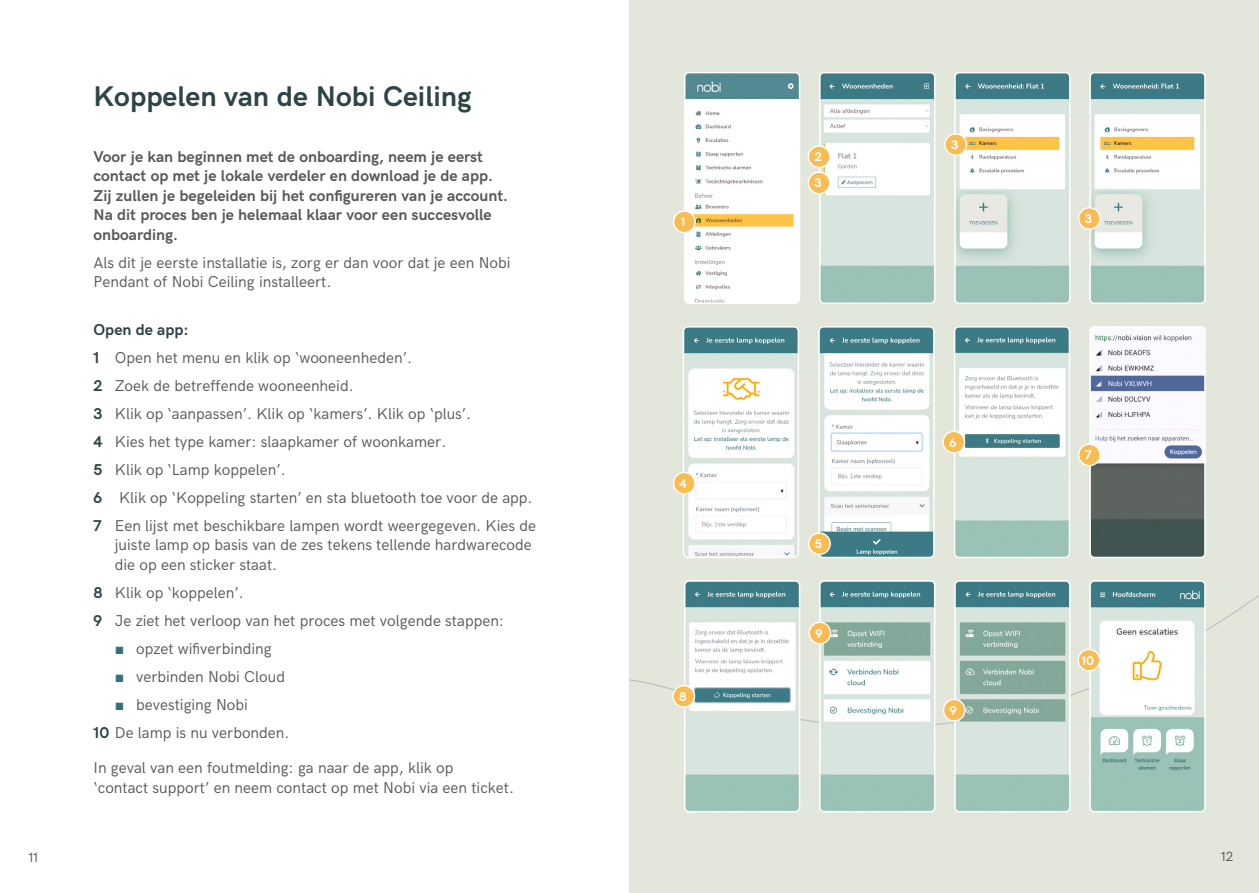
<style>
.page{position:relative;width:1259px;height:893px;background:#fff}
.page>*{position:absolute;margin:0;border:0;box-sizing:border-box;transform-origin:0 0}
.t1{font:700 28.5px "HK Grotesk";color:#2e4448}
.t2{font:15.75px/28px "HK Grotesk";color:#58595b}
.t3{font:700 15.75px/19.5px "HK Grotesk";color:#58595b}
.t4{font:13.5px "HK Grotesk";color:#58595b}
.t5{font:700 12.75px/26.1px "HK Grotesk";color:#fff}
.s1{font-weight:700;color:#2e4448}
.s2{font-family:"Arial";color:#35717a}
</style>
<div class="page">
<div style="left:629px;top:0;width:630px;height:893px;background:#e2e6db"></div>
<svg style="left:629px;top:544px;width:630px;height:269px"></svg>
<img style="left:687px;top:75px;width:110px;height:226px">
<div style="left:684px;top:72px;width:116px;height:232px;border:2px solid #fff;border-radius:4px"></div>
<img style="left:954px;top:329px;width:113px;height:228px">
<div style="left:954px;top:326px;width:116px;height:232px;border:2px solid #fff;border-radius:4px"></div>
<img style="left:683px;top:329px;width:113px;height:228px">
<div style="left:683px;top:326px;width:116px;height:232px;border:2px solid #fff;border-radius:4px"></div>
<img style="left:955px;top:583px;width:114px;height:229px">
<div style="left:954px;top:580px;width:116px;height:232px;border:2px solid #fff;border-radius:4px"></div>
<img style="left:684px;top:581px;width:115px;height:231px">
<div style="left:684px;top:580px;width:116px;height:232px;border:2px solid #fff;border-radius:4px"></div>
<img style="left:822px;top:75px;width:110px;height:226px">
<div style="left:819px;top:72px;width:116px;height:232px;border:2px solid #fff;border-radius:4px"></div>
<img style="left:1092px;top:329px;width:113px;height:228px">
<div style="left:1089px;top:326px;width:116px;height:232px;border:2px solid #fff;border-radius:4px"></div>
<img style="left:1092px;top:73px;width:113px;height:230px">
<div style="left:1089px;top:72px;width:116px;height:232px;border:2px solid #fff;border-radius:4px"></div>
<img style="left:957px;top:75px;width:110px;height:226px">
<div style="left:954px;top:72px;width:116px;height:232px;border:2px solid #fff;border-radius:4px"></div>
<img style="left:821px;top:329px;width:113px;height:228px">
<div style="left:818px;top:326px;width:116px;height:232px;border:2px solid #fff;border-radius:4px"></div>
<img style="left:1090px;top:581px;width:115px;height:231px">
<div style="left:1089px;top:580px;width:116px;height:232px;border:2px solid #fff;border-radius:4px"></div>
<img style="left:820px;top:583px;width:114px;height:229px">
<div style="left:819px;top:580px;width:116px;height:232px;border:2px solid #fff;border-radius:4px"></div>
<div style="left:673px;top:211px;width:22px;height:22px;background:#f9bc52;border-radius:50%"></div>
<div style="left:673px;top:210px;width:22px;height:23px;border:1px solid #fff;border-radius:50%"></div>
<div style="left:673px;top:472px;width:22px;height:22px;background:#f9bc52;border-radius:50%"></div>
<div style="left:673px;top:472px;width:22px;height:23px;border:1px solid #fff;border-radius:50%"></div>
<div style="left:809px;top:533px;width:21px;height:21px;background:#f9bc52;border-radius:50%"></div>
<div style="left:808px;top:532px;width:23px;height:23px;border:1px solid #fff;border-radius:50%"></div>
<div style="left:943px;top:431px;width:21px;height:22px;background:#f9bc52;border-radius:50%"></div>
<div style="left:942px;top:431px;width:23px;height:22px;border:1px solid #fff;border-radius:50%"></div>
<div style="left:1078px;top:444px;width:22px;height:22px;background:#f9bc52;border-radius:50%"></div>
<div style="left:1078px;top:444px;width:22px;height:22px;border:1px solid #fff;border-radius:50%"></div>
<div style="left:673px;top:686px;width:21px;height:21px;background:#f9bc52;border-radius:50%"></div>
<div style="left:672px;top:685px;width:23px;height:23px;border:1px solid #fff;border-radius:50%"></div>
<div style="left:809px;top:622px;width:21px;height:22px;background:#f9bc52;border-radius:50%"></div>
<div style="left:808px;top:622px;width:23px;height:22px;border:1px solid #fff;border-radius:50%"></div>
<div style="left:943px;top:699px;width:22px;height:22px;background:#f9bc52;border-radius:50%"></div>
<div style="left:943px;top:699px;width:22px;height:22px;border:1px solid #fff;border-radius:50%"></div>
<div style="left:1078px;top:649px;width:21px;height:22px;background:#f9bc52;border-radius:50%"></div>
<div style="left:1077px;top:649px;width:23px;height:22px;border:1px solid #fff;border-radius:50%"></div>
<div style="left:808px;top:146px;width:22px;height:21px;background:#f9bc52;border-radius:50%"></div>
<div style="left:807px;top:145px;width:23px;height:23px;border:1px solid #fff;border-radius:50%"></div>
<div style="left:808px;top:172px;width:22px;height:22px;background:#f9bc52;border-radius:50%"></div>
<div style="left:807px;top:172px;width:23px;height:22px;border:1px solid #fff;border-radius:50%"></div>
<div style="left:945px;top:134px;width:21px;height:21px;background:#f9bc52;border-radius:50%"></div>
<div style="left:944px;top:133px;width:23px;height:23px;border:1px solid #fff;border-radius:50%"></div>
<div style="left:1078px;top:208px;width:22px;height:21px;background:#f9bc52;border-radius:50%"></div>
<div style="left:1078px;top:207px;width:22px;height:23px;border:1px solid #fff;border-radius:50%"></div>
<h1 class="t1" style="left:94px;top:75px;width:379px">Koppelen van de Nobi Ceiling</h1>
<p class="t3" style="left:94px;top:145px;width:416px">Voor je kan beginnen met de onboarding, neem je eerst contact op met je lokale verdeler en download je de app.<br>Zij zullen je begeleiden bij het configureren van je account.<br>Na dit proces ben je helemaal klaar voor een succesvolle onboarding.</p>
<p class="t2" style="left:94px;top:251px;width:418px;line-height:19.5px">Als dit je eerste installatie is, zorg er dan voor dat je een Nobi<br>Pendant of Nobi Ceiling installeert.</p>
<p class="t2" style="left:94px;top:314px;width:444px"><span class="s1">Open de app:<br>1</span> Open het menu en klik op ‘wooneenheden’.<br><span class="s1">2</span> Zoek de betreffende wooneenheid.<br><span class="s1">3</span> Klik op ‘aanpassen’. Klik op ‘kamers’. Klik op ‘plus’.<br><span class="s1">4</span> Kies het type kamer: slaapkamer of woonkamer.<br><span class="s1">5</span> Klik op ‘Lamp koppelen’.<br><span class="s1">6</span> Klik op ‘Koppeling starten’ en sta bluetooth toe voor de app.<br><span class="s1">7</span> Een lijst met beschikbare lampen wordt weergegeven. Kies de</p>
<p class="t2" style="left:115px;top:534px;width:418px;line-height:19.5px">juiste lamp op basis van de zes tekens tellende hardwarecode die op een sticker staat.</p>
<p class="t2" style="left:94px;top:577px;width:412px"><span class="s1">8</span> Klik op ‘koppelen’.<br><span class="s1">9</span> Je ziet het verloop van het proces met volgende stappen:</p>
<p class="t2" style="left:115px;top:633px;width:158px"><span class="s2">■</span> opzet wifiverbinding</p>
<p class="t2" style="left:115px;top:661px;width:172px"><span class="s2">■</span> verbinden Nobi Cloud</p>
<p class="t2" style="left:94px;top:689px;width:197px;text-indent:21px"><span class="s2">■</span> bevestiging Nobi<br><span class="s1">10</span> De lamp is nu verbonden.</p>
<p class="t2" style="left:94px;top:757px;width:422px;line-height:19.5px">In geval van een foutmelding: ga naar de app, klik op<br>‘contact support’ en neem contact op met Nobi via een ticket.</p>
<p class="t5" style="left:681px;top:208px;width:6px">1</p>
<p class="t5" style="left:679px;top:469px;width:9px">4</p>
<p class="t5" style="left:679px;top:682px;width:9px">8</p>
<p class="t5" style="left:814px;top:143px;width:9px">2<br>3</p>
<p class="t5" style="left:815px;top:530px;width:9px">5</p>
<p class="t5" style="left:815px;top:619px;width:8px">9</p>
<p class="t5" style="left:951px;top:131px;width:9px">3</p>
<p class="t5" style="left:949px;top:428px;width:8px">6</p>
<p class="t5" style="left:949px;top:696px;width:8px">9</p>
<p class="t5" style="left:1084px;top:204px;width:9px">3</p>
<p class="t5" style="left:1085px;top:441px;width:8px">7</p>
<p class="t5" style="left:1081px;top:646px;width:14px">10</p>
<p class="t4" style="left:28px;top:847px;width:11px">11</p>
<p class="t4" style="left:1220px;top:846px;width:14px">12</p>
</div>
